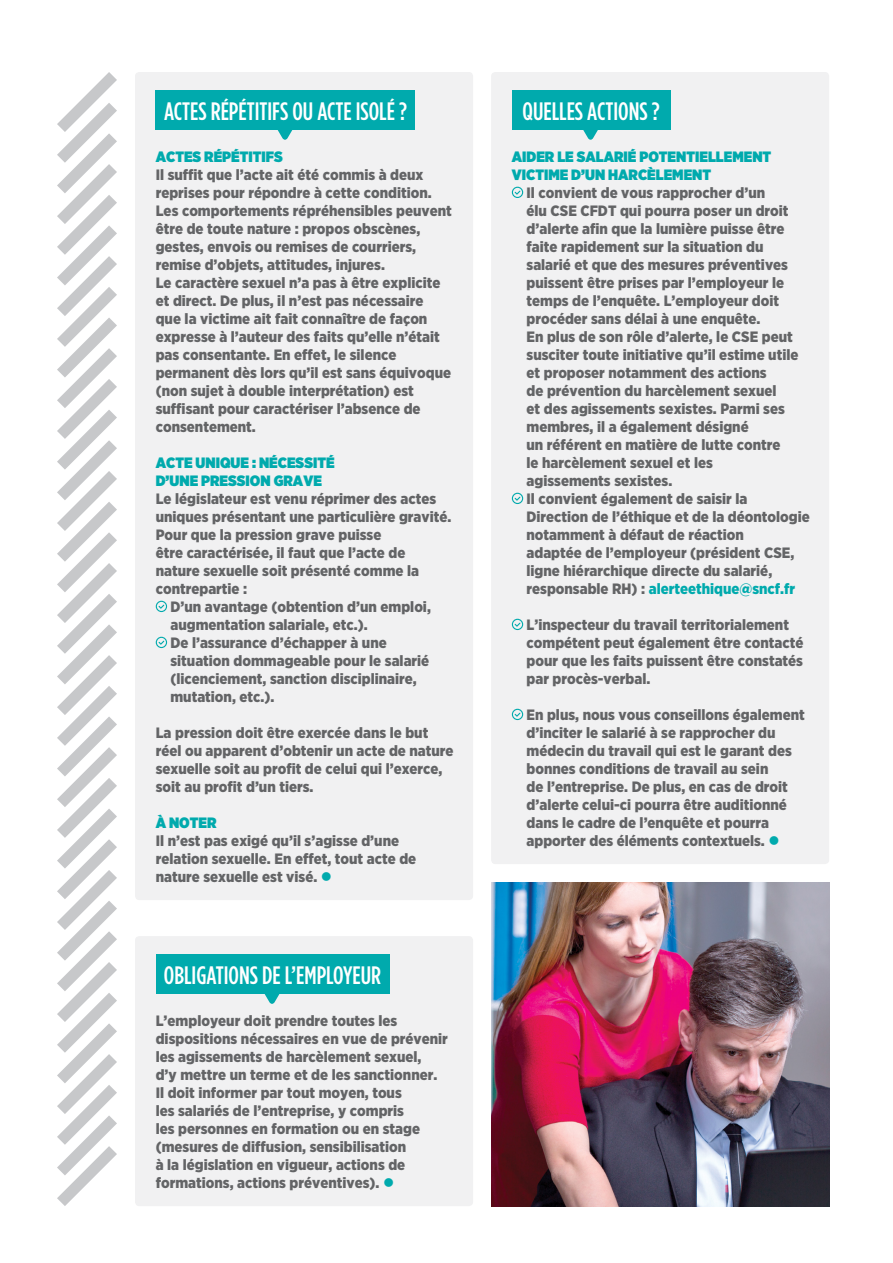
<style>
.page{position:relative;width:893px;height:1263px;background:#fff}
.page>*{position:absolute;margin:0;border:0;box-sizing:border-box;transform-origin:0 0}
.t1{font:500 25.2px "Gotham Condensed";color:#fff}
.t2{font:900 15px/18px "Gotham Narrow";color:#636466}
.t3{font:900 15px/18px "Gotham Narrow";color:#00aaad}
.s1{color:#00aaad}
</style>
<div class="page">
<svg style="left:57px;top:72px;width:60px;height:1134px"></svg>
<div style="left:135px;top:72px;width:338px;height:828px;background:#f1f1f2;border-radius:4px"></div>
<div style="left:491px;top:72px;width:338px;height:792px;background:#f1f1f2;border-radius:4px"></div>
<div style="left:135px;top:936px;width:338px;height:270px;background:#f1f1f2;border-radius:4px"></div>
<svg style="left:277px;top:130px;width:16px;height:10px"></svg>
<div style="left:156px;top:90px;width:259px;height:40px;background:#00aaad"></div>
<svg style="left:583px;top:130px;width:15px;height:10px"></svg>
<div style="left:512px;top:90px;width:158px;height:40px;background:#00aaad"></div>
<svg style="left:264px;top:994px;width:16px;height:10px"></svg>
<div style="left:156px;top:954px;width:233px;height:40px;background:#00aaad"></div>
<svg style="left:156px;top:601px;width:11px;height:11px"></svg>
<svg style="left:156px;top:637px;width:11px;height:11px"></svg>
<svg style="left:512px;top:187px;width:11px;height:11px"></svg>
<svg style="left:512px;top:493px;width:11px;height:11px"></svg>
<svg style="left:512px;top:619px;width:11px;height:11px"></svg>
<svg style="left:512px;top:709px;width:11px;height:11px"></svg>
<img style="left:491px;top:882px;width:338px;height:324px">
<h1 class="t1" style="left:164px;top:97px;width:244px">ACTES RÉPÉTITIFS OU ACTE ISOLÉ ?</h1>
<h1 class="t1" style="left:522px;top:97px;width:139px">QUELLES ACTIONS ?</h1>
<p class="t3" style="left:156px;top:147px;width:129px">ACTES RÉPÉTITIFS</p>
<p class="t2" style="left:156px;top:166px;width:298px">Il suffit que l’acte ait été commis à deux reprises pour répondre à cette condition.<br>Les comportements répréhensibles peuvent être de toute nature : propos obscènes, gestes, envois ou remises de courriers, remise d’objets, attitudes, injures.<br>Le caractère sexuel n’a pas à être explicite et direct. De plus, il n’est pas nécessaire que la victime ait fait connaître de façon expresse à l’auteur des faits qu’elle n’était pas consentante. En effet, le silence permanent dès lors qu’il est sans équivoque (non sujet à double interprétation) est suffisant pour caractériser l’absence de consentement.</p>
<p class="t3" style="left:156px;top:453px;width:180px">ACTE UNIQUE : NÉCESSITÉ<br>D’UNE PRESSION GRAVE</p>
<p class="t2" style="left:156px;top:490px;width:297px">Le législateur est venu réprimer des actes uniques présentant une particulière gravité.<br>Pour que la pression grave puisse<br>être caractérisée, il faut que l’acte de nature sexuelle soit présenté comme la contrepartie :</p>
<p class="t2" style="left:170px;top:598px;width:262px">D’un avantage (obtention d’un emploi, augmentation salariale, etc.).<br>De l’assurance d’échapper à une situation dommageable pour le salarié (licenciement, sanction disciplinaire, mutation, etc.).</p>
<p class="t2" style="left:156px;top:724px;width:299px">La pression doit être exercée dans le but réel ou apparent d’obtenir un acte de nature sexuelle soit au profit de celui qui l’exerce, soit au profit d’un tiers.</p>
<p class="t3" style="left:156px;top:813px;width:62px">À NOTER</p>
<p class="t2" style="left:156px;top:832px;width:262px">Il n’est pas exigé qu’il s’agisse d’une relation sexuelle. En effet, tout acte de nature sexuelle est visé. <span class="s1">●</span></p>
<h1 class="t1" style="left:164px;top:961px;width:219px">OBLIGATIONS DE L’EMPLOYEUR</h1>
<p class="t2" style="left:156px;top:1012px;width:294px">L’employeur doit prendre toutes les dispositions nécessaires en vue de prévenir les agissements de harcèlement sexuel,<br>d’y mettre un terme et de les sanctionner.<br>Il doit informer par tout moyen, tous<br>les salariés de l’entreprise, y compris<br>les personnes en formation ou en stage (mesures de diffusion, sensibilisation<br>à la législation en vigueur, actions de formations, actions préventives). <span class="s1">●</span></p>
<p class="t3" style="left:512px;top:147px;width:261px">AIDER LE SALARIÉ POTENTIELLEMENT<br>VICTIME D’UN HARCÈLEMENT</p>
<p class="t2" style="left:527px;top:184px;width:285px">Il convient de vous rapprocher d’un<br>élu CSE CFDT qui pourra poser un droit d’alerte afin que la lumière puisse être faite rapidement sur la situation du salarié et que des mesures préventives puissent être prises par l’employeur le temps de l’enquête. L’employeur doit procéder sans délai à une enquête.<br>En plus de son rôle d’alerte, le CSE peut susciter toute initiative qu’il estime utile et proposer notamment des actions<br>de prévention du harcèlement sexuel<br>et des agissements sexistes. Parmi ses membres, il a également désigné<br>un référent en matière de lutte contre<br>le harcèlement sexuel et les<br>agissements sexistes.<br>Il convient également de saisir la Direction de l’éthique et de la déontologie notamment à défaut de réaction<br>adaptée de l’employeur (président CSE, ligne hiérarchique directe du salarié, responsable RH) : <span class="s1">alerteethique@sncf.fr</span></p>
<p class="t2" style="left:527px;top:616px;width:278px">L’inspecteur du travail territorialement compétent peut également être contacté pour que les faits puissent être constatés par procès-verbal.</p>
<p class="t2" style="left:527px;top:706px;width:280px">En plus, nous vous conseillons également d’inciter le salarié à se rapprocher du médecin du travail qui est le garant des bonnes conditions de travail au sein<br>de l’entreprise. De plus, en cas de droit d’alerte celui-ci pourra être auditionné dans le cadre de l’enquête et pourra apporter des éléments contextuels. <span class="s1">●</span></p>
</div>
